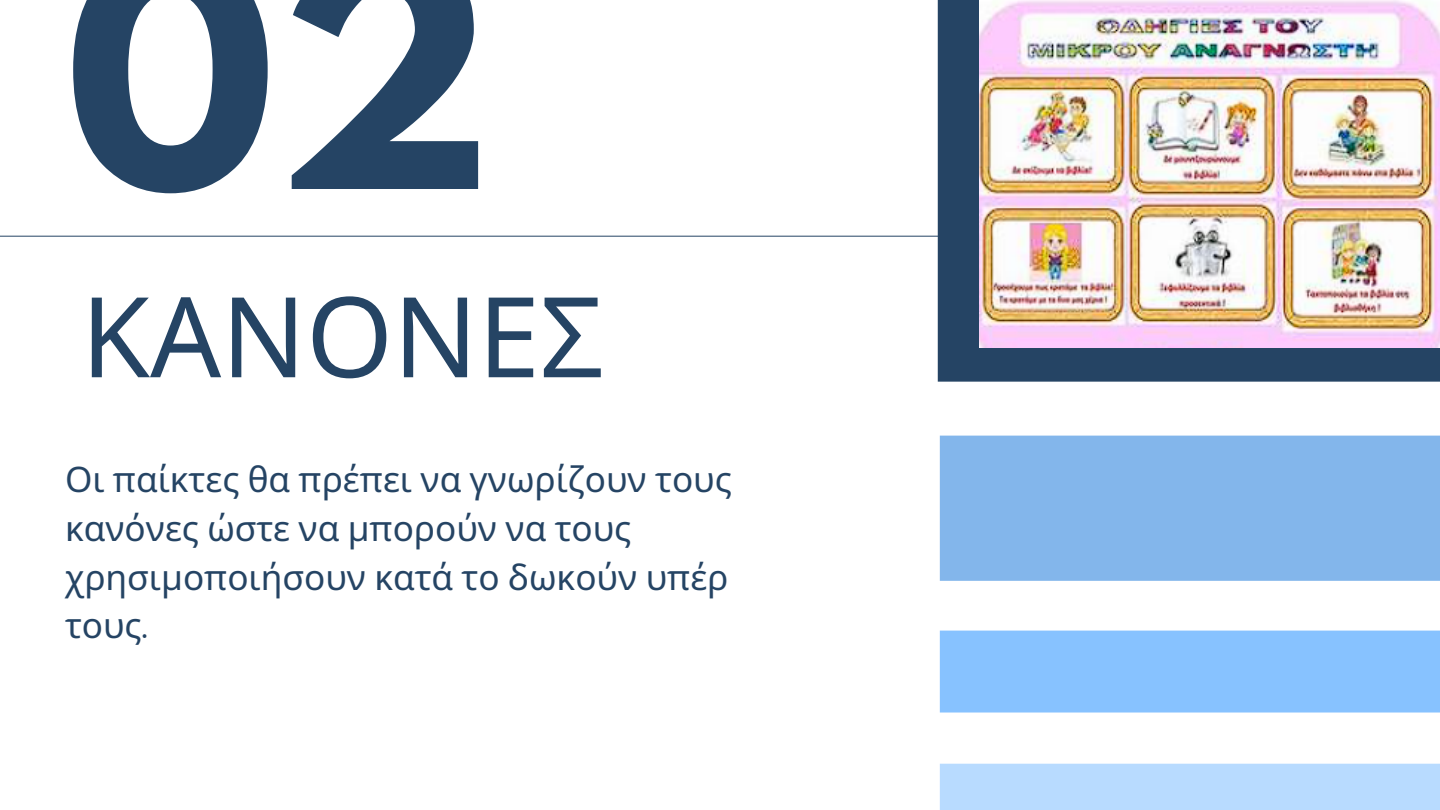
<style>
.page{position:relative;width:1440px;height:810px;background:#fff}
.page>*{position:absolute;margin:0;border:0;box-sizing:border-box;transform-origin:0 0}
.t1{font:700 289.9px "League Spartan";color:#254464}
.t2{font:111.5px "Noto Sans";color:#254464}
.t3{font:35.1px/48.8px "Noto Sans";color:#254464}
.s1{font-family:"TT Commons Pro"}
</style>
<div class="page">
<div style="left:938px;top:0;width:502px;height:382px;background:#254464"></div>
<div style="left:940px;top:436px;width:500px;height:145px;background:#83b6eb"></div>
<div style="left:940px;top:631px;width:500px;height:82px;background:#87c2ff"></div>
<div style="left:940px;top:764px;width:500px;height:46px;background:#b8dbff"></div>
<hr style="left:0;top:236px;width:1440px;height:1px;background:#254464">
<img style="left:979px;top:0;width:461px;height:347px">
<p class="t1" style="left:65px;top:-72px;width:431px">02</p>
<h2 class="t2" style="left:81px;top:258px;width:524px">ΚΑΝΟΝΕΣ</h2>
<p class="t3" style="left:65px;top:454px;width:668px">Οι παίκτες θα πρέπει να γνωρίζουν τους κανόνες ώστε να μπορούν να τους χρησιμοποιήσουν κατά το δωκούν υπέρ τους<span class="s1">.</span></p>
</div>
